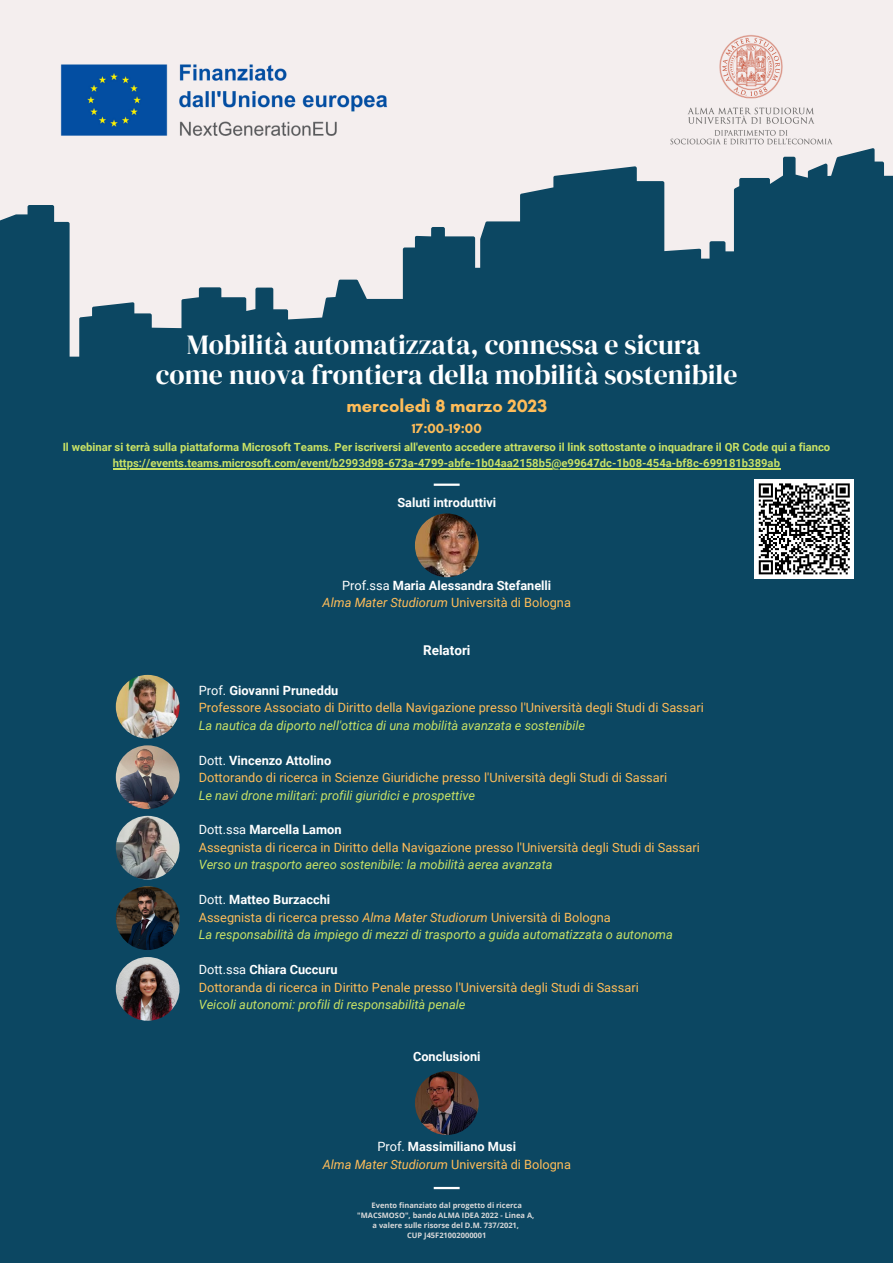
<style>
.page{position:relative;width:893px;height:1263px;background:#f4eeee}
.page>*{position:absolute;margin:0;border:0;box-sizing:border-box;transform-origin:0 0}
.t1{font:27.75px/29.8px "DM Serif Display";color:#fff;text-align:center}
.t2{font:700 18.15px "Glacial Indifference";color:#ffbd59}
.t3{font:700 13.65px "Glacial Indifference";color:#ffbd59}
.t4{font:700 13.5px "Roboto";color:#fff}
.t5{font:12.75px/17.5px "Roboto";color:#ffbd59}
.t6{font:italic 12.75px/17.5px "Roboto";color:#c9e265}
.t7{font:700 12.75px/17.5px "Roboto";color:#fff;text-align:center}
.t8{font:700 11.25px/15.8px "Roboto";color:#c9e265;text-align:center}
.t9{font:700 7.5px/10.1px "Open Sans";color:#d9d9d9;text-align:center}
.s1{font-weight:400}
.s2{font-weight:400;font-style:italic;color:#ffbd59}
.s3{font-weight:400;color:#ffbd59}
.s4{color:#fff}
.s5{font-weight:700;color:#fff}
.s6{font-style:normal;color:#fff}
.s7{font-weight:700;font-style:normal;color:#fff}
.s8{font-style:normal;color:#ffbd59}
.s9{color:#ffbd59}
.s10{font-style:italic}
</style>
<div class="page">
<svg style="left:0;top:161px;width:893px;height:247px;fill:#0c4762"></svg>
<div style="left:0;top:408px;width:893px;height:855px;background:#0c4762"></div>
<img style="left:415px;top:513px;width:64px;height:64px;border-radius:50%">
<img style="left:116px;top:675px;width:63px;height:63px;border-radius:50%">
<img style="left:116px;top:886px;width:63px;height:64px;border-radius:50%">
<img style="left:116px;top:957px;width:63px;height:64px;border-radius:50%">
<img style="left:415px;top:1071px;width:64px;height:64px;border-radius:50%">
<hr style="left:434px;top:1187px;width:25px;height:2px;background:#fff">
<hr style="left:434px;top:484px;width:25px;height:2px;background:#fff">
<img style="left:622px;top:35px;width:257px;height:145px">
<img style="left:116px;top:816px;width:63px;height:63px;border-radius:50%">
<img style="left:116px;top:745px;width:63px;height:64px;border-radius:50%">
<img style="left:60px;top:64px;width:327px;height:72px">
<div style="left:754px;top:479px;width:100px;height:99px;background:#fff"></div>
<svg style="left:758px;top:483px;width:92px;height:92px"></svg>
<hr style="left:113px;top:468px;width:668px;height:1px;background:#c9e265">
<h1 class="t1" style="left:156px;top:329px;width:583px">Mobilità automatizzata, connessa e sicura come nuova frontiera della mobilità sostenibile</h1>
<h2 class="t2" style="left:346px;top:395px;width:202px">mercoledì 8 marzo 2023</h2>
<p class="t3" style="left:412px;top:420px;width:71px">17:00-19:00</p>
<p class="t8" style="left:63px;top:439px;width:769px">Il webinar si terrà sulla piattaforma Microsoft Teams. Per iscriversi all'evento accedere attraverso il link sottostante o inquadrare il QR Code qui a fianco https://events.teams.microsoft.com/event/b2993d98-673a-4799-abfe-1b04aa2158b5@e99647dc-1b08-454a-bf8c-699181b389ab</p>
<p class="t7" style="left:397px;top:494px;width:100px">Saluti introduttivi</p>
<p class="t7" style="left:323px;top:577px;width:250px"><span class="s1">Prof.ssa</span> Maria Alessandra Stefanelli<br><span class="s2">Alma Mater Studiorum</span> <span class="s3">Università di Bologna</span></p>
<p class="t4" style="left:423px;top:643px;width:49px">Relatori</p>
<p class="t5" style="left:199px;top:682px;width:506px"><span class="s4">Prof.</span> <span class="s5">Giovanni Pruneddu<br></span>Professore Associato di Diritto della Navigazione presso l'Università degli Studi di Sassari</p>
<p class="t6" style="left:199px;top:717px;width:388px">La nautica da diporto nell'ottica di una mobilità avanzata e sostenibile</p>
<p class="t5" style="left:199px;top:751px;width:470px"><span class="s4">Dott.</span> <span class="s5">Vincenzo Attolino<br></span>Dottorando di ricerca in Scienze Giuridiche presso l'Università degli Studi di Sassari</p>
<p class="t6" style="left:199px;top:786px;width:278px">Le navi drone militari: profili giuridici e prospettive</p>
<p class="t5" style="left:199px;top:821px;width:502px"><span class="s4">Dott.ssa</span> <span class="s5">Marcella Lamon<br></span>Assegnista di ricerca in Diritto della Navigazione presso l'Università degli Studi di Sassari</p>
<p class="t6" style="left:199px;top:856px;width:355px">Verso un trasporto aereo sostenibile: la mobilità aerea avanzata</p>
<p class="t6" style="left:199px;top:891px;width:475px"><span class="s6">Dott.</span> <span class="s7">Matteo Burzacchi<br></span><span class="s8">Assegnista di ricerca presso</span> <span class="s9">Alma Mater Studiorum</span> <span class="s8">Università di Bologna<br></span>La responsabilità da impiego di mezzi di trasporto a guida automatizzata o autonoma</p>
<p class="t5" style="left:199px;top:961px;width:441px"><span class="s4">Dott.ssa</span> <span class="s5">Chiara Cuccuru<br></span>Dottoranda di ricerca in Diritto Penale presso l'Università degli Studi di Sassari</p>
<p class="t6" style="left:199px;top:996px;width:268px">Veicoli autonomi: profili di responsabilità penale</p>
<p class="t7" style="left:413px;top:1048px;width:69px">Conclusioni</p>
<p class="t5" style="left:323px;top:1138px;width:250px;text-align:center"><span class="s4">Prof.</span> <span class="s5">Massimiliano Musi<br></span><span class="s10">Alma Mater Studiorum</span> Università di Bologna</p>
<p class="t9" style="left:357px;top:1199px;width:179px">Evento finanziato dal progetto di ricerca "MACSMOSO", bando ALMA IDEA 2022 - Linea A, a valere sulle risorse del D.M. 737/2021,<br>CUP J45F21002000001</p>
</div>
